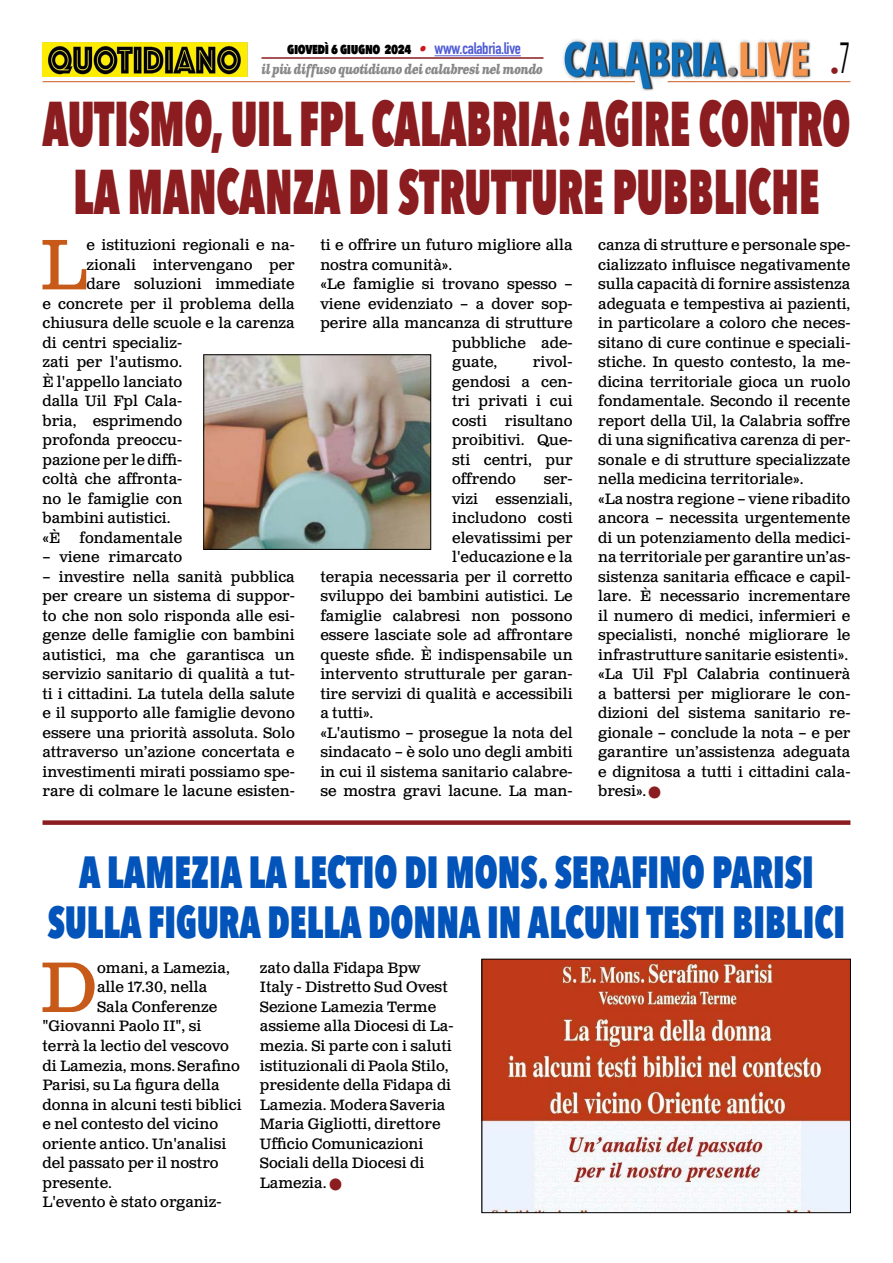
<style>
.page{position:relative;width:893px;height:1263px;background:#fff}
.page>*{position:absolute;margin:0;border:0;box-sizing:border-box;transform-origin:0 0}
.t1{font:71.25px "Clarendon Text Pro";color:#c85a19}
.t2{font:800 63px/67.5px "Avenir Next Condensed";color:#8b1c1f;text-align:center;scale:.69 1}
.t3{font:800 45px/51px "Avenir Next Condensed";color:#0253ba;text-align:center;scale:.8 1}
.t4{font:18px "Avenir Next Condensed";color:#8b1c1f}
.t5{font:15px/19.5px "Clarendon Text Pro";color:#000;text-align:justify}
.t6{font:800 15px "Avenir Next Condensed";letter-spacing:-.03em;color:#000;scale:.9 1}
.t7{font:italic 700 13.5px "Clarendon Text Pro";letter-spacing:-.05em;color:#878787;scale:.79 1}
.s1{font-family:"Clarendon Text Pro";font-weight:700;font-style:italic;color:#ca181a}
.s2{font-family:"DIN Condensed";font-weight:700;font-size:16.5px;color:#4f5cd6}
.s3{color:#8b1c1f}
</style>
<div class="page">
<img style="left:563px;top:39px;width:248px;height:51px">
<hr style="left:43px;top:81px;width:592px;height:1px;background:#c85a19">
<hr style="left:668px;top:81px;width:182px;height:1px;background:#c85a19">
<hr style="left:434px;top:55px;width:87px;height:1px;background:#4f5cd6">
<hr style="left:261px;top:57px;width:282px;height:2px;background:#8b1c1f">
<img style="left:43px;top:42px;width:204px;height:35px">
<img style="left:206px;top:357px;width:223px;height:191px">
<div style="left:204px;top:355px;width:227px;height:195px;border:1px solid #000"></div>
<div style="left:43px;top:820px;width:807px;height:5px;background:#8b1c1f"></div>
<img style="left:484px;top:961px;width:365px;height:250px">
<div style="left:482px;top:959px;width:369px;height:254px;border:1px solid #000"></div>
<p class="t4" style="left:830px;top:55px;width:22px">•<sup>7</sup></p>
<p class="t6" style="left:287px;top:39px;width:261px">giovedì 6 giugno 2024 <span class="s1">•</span> <span class="s2">www.calabria.live</span></p>
<p class="t7" style="left:261px;top:61px;width:358px">il più diffuso quotidiano dei calabresi nel mondo</p>
<h2 class="t2" style="left:43px;top:90px;width:1172px">AUTISMO, UIL FPL CALABRIA: AGIRE CONTRO<br>LA MANCANZA DI STRUTTURE PUBBLICHE</h2>
<h1 class="t1" style="left:40px;top:222px;width:48px">L</h1>
<p class="t5" style="left:86px;top:236px;width:210px">e istituzioni regionali e na-</p>
<p class="t5" style="left:320px;top:236px;width:254px">ti e offrire un futuro migliore alla</p>
<p class="t5" style="left:320px;top:256px;width:133px">nostra comunità».</p>
<p class="t5" style="left:320px;top:275px;width:254px">«Le famiglie si trovano spesso –</p>
<p class="t5" style="left:320px;top:295px;width:254px">viene evidenziato – a dover sop-</p>
<p class="t5" style="left:320px;top:314px;width:254px">perire alla mancanza di strutture</p>
<p class="t5" style="left:452px;top:334px;width:122px">pubbliche ade-</p>
<p class="t5" style="left:452px;top:353px;width:47px">guate,</p>
<p class="t5" style="left:598px;top:236px;width:254px;text-align:left">canza di strutture e personale spe&shy;cializzato influisce negativamente sulla capacità di fornire assistenza adeguata e tempestiva ai pazienti, in particolare a coloro che neces&shy;sitano di cure continue e speciali&shy;stiche. In questo contesto, la me&shy;dicina territoriale gioca un ruolo fondamentale. Secondo il recente report della Uil, la Calabria soffre di una significativa carenza di per&shy;sonale e di strutture specializzate nella medicina territoriale».<br>«La nostra regione – viene ribadito ancora – necessita urgentemente di un potenziamento della medici&shy;na territoriale per garantire un’as&shy;sistenza sanitaria efficace e capil&shy;lare. È necessario incrementare il numero di medici, infermieri e specialisti, nonché migliorare le infrastrutture sanitarie esistenti». «La Uil Fpl Calabria continuerà a battersi per migliorare le con&shy;dizioni del sistema sanitario re&shy;gionale – conclude la nota – e per garantire un’assistenza adeguata e dignitosa a tutti i cittadini cala&shy;bresi». <span class="s3">■</span></p>
<p class="t5" style="left:86px;top:256px;width:210px">zionali intervengano per</p>
<p class="t5" style="left:86px;top:275px;width:210px">dare soluzioni immediate</p>
<p class="t5" style="left:43px;top:295px;width:254px">e concrete per il problema della</p>
<p class="t5" style="left:43px;top:314px;width:254px">chiusura delle scuole e la carenza</p>
<p class="t5" style="left:43px;top:334px;width:141px">di centri specializ-</p>
<p class="t5" style="left:43px;top:353px;width:141px">zati per l'autismo.</p>
<p class="t5" style="left:43px;top:373px;width:141px">È l'appello lanciato</p>
<p class="t5" style="left:43px;top:392px;width:141px">dalla Uil Fpl Cala-</p>
<p class="t5" style="left:43px;top:412px;width:141px">bria, esprimendo</p>
<p class="t5" style="left:43px;top:431px;width:141px">profonda preoccu-</p>
<p class="t5" style="left:43px;top:451px;width:141px">pazione per le diffi-</p>
<p class="t5" style="left:43px;top:470px;width:141px">coltà che affronta-</p>
<p class="t5" style="left:43px;top:490px;width:141px">no le famiglie con</p>
<p class="t5" style="left:43px;top:509px;width:130px">bambini autistici.</p>
<p class="t5" style="left:43px;top:529px;width:19px">«È</p>
<p class="t5" style="left:80px;top:529px;width:104px">fondamentale</p>
<p class="t5" style="left:43px;top:548px;width:141px">– viene rimarcato</p>
<p class="t5" style="left:43px;top:568px;width:254px">– investire nella sanità pubblica per creare un sistema di suppor&shy;to che non solo risponda alle esi&shy;genze delle famiglie con bambini autistici, ma che garantisca un servizio sanitario di qualità a tut&shy;ti i cittadini. La tutela della salute e il supporto alle famiglie devono essere una priorità assoluta. Solo attraverso un’azione concertata e investimenti mirati possiamo spe&shy;rare di colmare le lacune esisten-</p>
<p class="t5" style="left:452px;top:353px;width:122px;text-indent:81px">rivol&shy;gendosi a cen&shy;tri privati i cui costi risultano proibitivi. Que&shy;sti centri, pur offrendo</p>
<p class="t5" style="left:544px;top:470px;width:30px">ser-</p>
<p class="t5" style="left:452px;top:490px;width:122px">vizi essenziali,</p>
<p class="t5" style="left:452px;top:509px;width:122px">includono costi</p>
<p class="t5" style="left:452px;top:529px;width:122px">elevatissimi per</p>
<p class="t5" style="left:452px;top:548px;width:122px">l'educazione e la</p>
<p class="t5" style="left:320px;top:568px;width:254px">terapia necessaria per il corretto</p>
<p class="t5" style="left:320px;top:587px;width:254px">sviluppo dei bambini autistici. Le</p>
<p class="t5" style="left:320px;top:607px;width:254px">famiglie calabresi non possono</p>
<p class="t5" style="left:320px;top:626px;width:254px">essere lasciate sole ad affrontare</p>
<p class="t5" style="left:320px;top:646px;width:254px">queste sfide. È indispensabile un</p>
<p class="t5" style="left:320px;top:665px;width:254px">intervento strutturale per garan-</p>
<p class="t5" style="left:320px;top:685px;width:254px">tire servizi di qualità e accessibili</p>
<p class="t5" style="left:320px;top:704px;width:55px">a tutti».</p>
<p class="t5" style="left:320px;top:724px;width:254px">«L'autismo – prosegue la nota del</p>
<p class="t5" style="left:320px;top:743px;width:254px">sindacato – è solo uno degli ambiti</p>
<p class="t5" style="left:320px;top:763px;width:254px">in cui il sistema sanitario calabre-</p>
<p class="t5" style="left:320px;top:782px;width:254px">se mostra gravi lacune. La man-</p>
<h3 class="t3" style="left:48px;top:846px;width:998px">A LAMEZIA LA LECTIO DI MONS. SERAFINO PARISI<br>SULLA FIGURA DELLA DONNA IN ALCUNI TESTI BIBLICI</h3>
<h1 class="t1" style="left:40px;top:944px;width:59px">D</h1>
<p class="t5" style="left:97px;top:959px;width:134px">omani, a Lamezia,</p>
<p class="t5" style="left:260px;top:959px;width:195px;text-align:left">zato dalla Fidapa Bpw<br>Italy - Distretto Sud Ovest<br>Sezione Lamezia Terme assieme alla Diocesi di La&shy;mezia. Si parte con i saluti istituzionali di Paola Stilo, presidente della Fidapa di<br>Lamezia. Modera Saveria<br>Maria Gigliotti, direttore<br>Ufficio Comunicazioni<br>Sociali della Diocesi di<br>Lamezia. <span class="s3">■</span></p>
<p class="t5" style="left:97px;top:978px;width:112px">alle 17.30, nella</p>
<p class="t5" style="left:97px;top:998px;width:122px">Sala Conferenze</p>
<p class="t5" style="left:43px;top:1017px;width:160px">"Giovanni Paolo II", si</p>
<p class="t5" style="left:43px;top:1037px;width:188px">terrà la lectio del vescovo</p>
<p class="t5" style="left:43px;top:1056px;width:199px">di Lamezia, mons. Serafino</p>
<p class="t5" style="left:43px;top:1076px;width:179px">Parisi, su La figura della</p>
<p class="t5" style="left:43px;top:1095px;width:201px">donna in alcuni testi biblici</p>
<p class="t5" style="left:43px;top:1115px;width:177px">e nel contesto del vicino</p>
<p class="t5" style="left:43px;top:1134px;width:185px">oriente antico. Un'analisi</p>
<p class="t5" style="left:43px;top:1154px;width:178px">del passato per il nostro</p>
<p class="t5" style="left:43px;top:1173px;width:71px">presente.</p>
<p class="t5" style="left:43px;top:1193px;width:180px">L'evento è stato organiz-</p>
</div>
